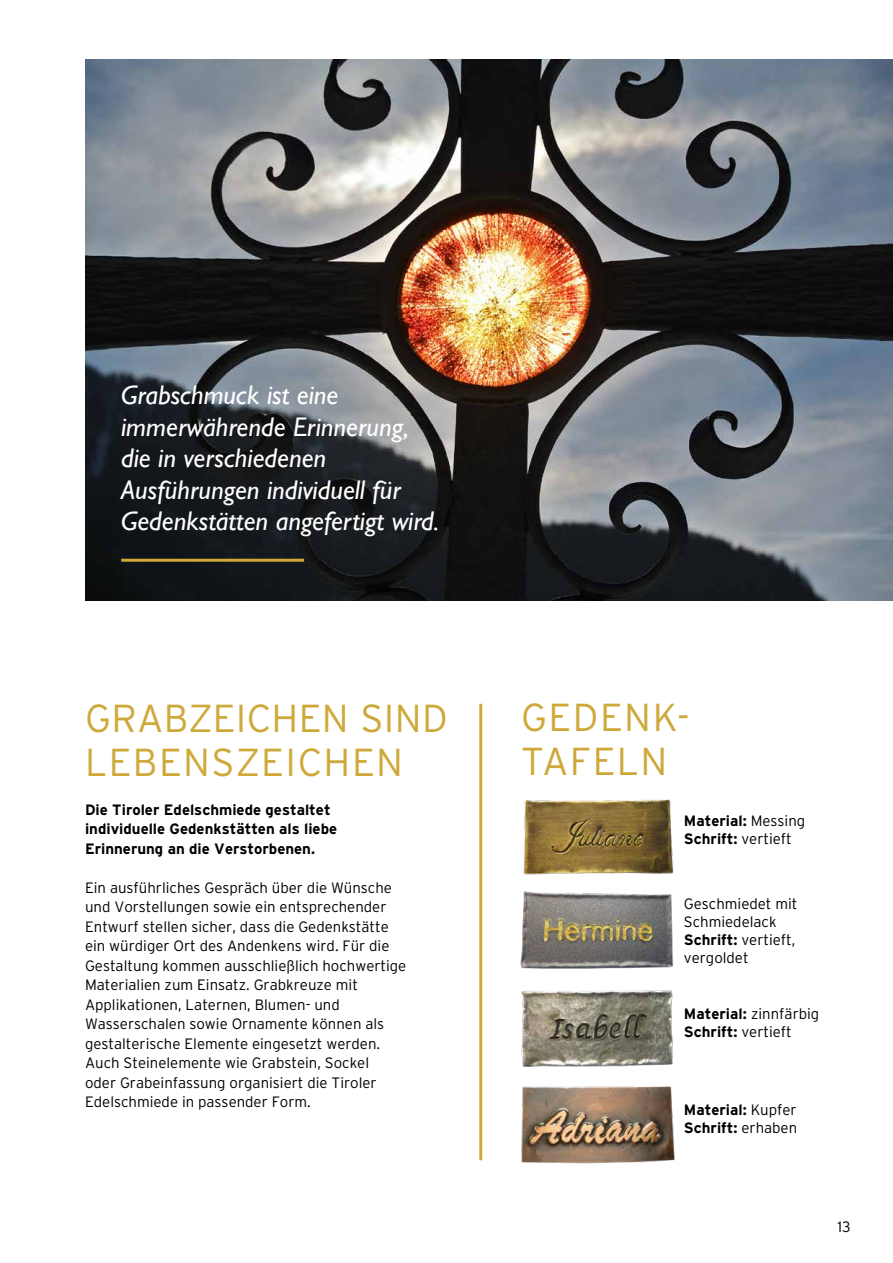
<style>
.page{position:relative;width:893px;height:1263px;background:#fff}
.page>*{position:absolute;margin:0;border:0;box-sizing:border-box;transform-origin:0 0}
.t1{font:300 39px/43.5px "Interstate";letter-spacing:.03em;color:#cea93a}
.t2{font:italic 27px/31.5px "Gill Sans";color:#fff}
.t3{font:300 15px/19.5px "Interstate";color:#000}
.t4{font:700 15px/19.5px "Interstate";color:#000}
.s1{font-weight:300}
.s2{font-weight:700}
</style>
<div class="page">
<img style="left:520px;top:891px;width:154px;height:78px">
<img style="left:523px;top:799px;width:151px;height:76px">
<img style="left:521px;top:990px;width:152px;height:76px">
<img style="left:521px;top:1086px;width:154px;height:78px">
<img style="left:85px;top:60px;width:808px;height:540px">
<hr style="left:121px;top:559px;width:183px;height:3px;background:#cea93a">
<hr style="left:479px;top:704px;width:3px;height:456px;background:#cea93a">
<h2 class="t2" style="left:121px;top:379px;width:320px">Grabschmuck ist eine immerwährende Erinnerung, die in verschiedenen<br>Ausführungen individuell für<br>Gedenkstätten angefertigt wird.</h2>
<h1 class="t1" style="left:85px;top:696px;width:364px">GRABZEICHEN SIND<br>LEBENSZEICHEN</h1>
<p class="t4" style="left:85px;top:799px;width:254px">Die Tiroler Edelschmiede gestaltet individuelle Gedenkstätten als liebe<br>Erinnerung an die Verstorbenen.</p>
<p class="t3" style="left:85px;top:877px;width:323px">Ein ausführliches Gespräch über die Wünsche und Vorstellungen sowie ein entsprechender Entwurf stellen sicher, dass die Gedenkstätte ein würdiger Ort des Andenkens wird. Für die Gestaltung kommen ausschließlich hochwertige Materialien zum Einsatz. Grabkreuze mit Applikationen, Laternen, Blumen- und Wasserschalen sowie Ornamente können als gestalterische Elemente eingesetzt werden.<br>Auch Steinelemente wie Grabstein, Sockel<br>oder Grabeinfassung organisiert die Tiroler Edelschmiede in passender Form.</p>
<h1 class="t1" style="left:521px;top:696px;width:170px">GEDENK-<br>TAFELN</h1>
<p class="t4" style="left:684px;top:811px;width:123px;line-height:18px">Material: <span class="s1">Messing<br></span>Schrift: <span class="s1">vertieft</span></p>
<p class="t3" style="left:684px;top:894px;width:115px;line-height:18px">Geschmiedet mit<br>Schmiedelack<br><span class="s2">Schrift:</span> vertieft, vergoldet</p>
<p class="t3" style="left:684px;top:1005px;width:137px;line-height:18px"><span class="s2">Material:</span> zinnfärbig<br><span class="s2">Schrift:</span> vertieft</p>
<p class="t4" style="left:684px;top:1100px;width:115px;line-height:18px">Material: <span class="s1">Kupfer<br></span>Schrift: <span class="s1">erhaben</span></p>
<p class="t3" style="left:837px;top:1217px;width:15px">13</p>
</div>
